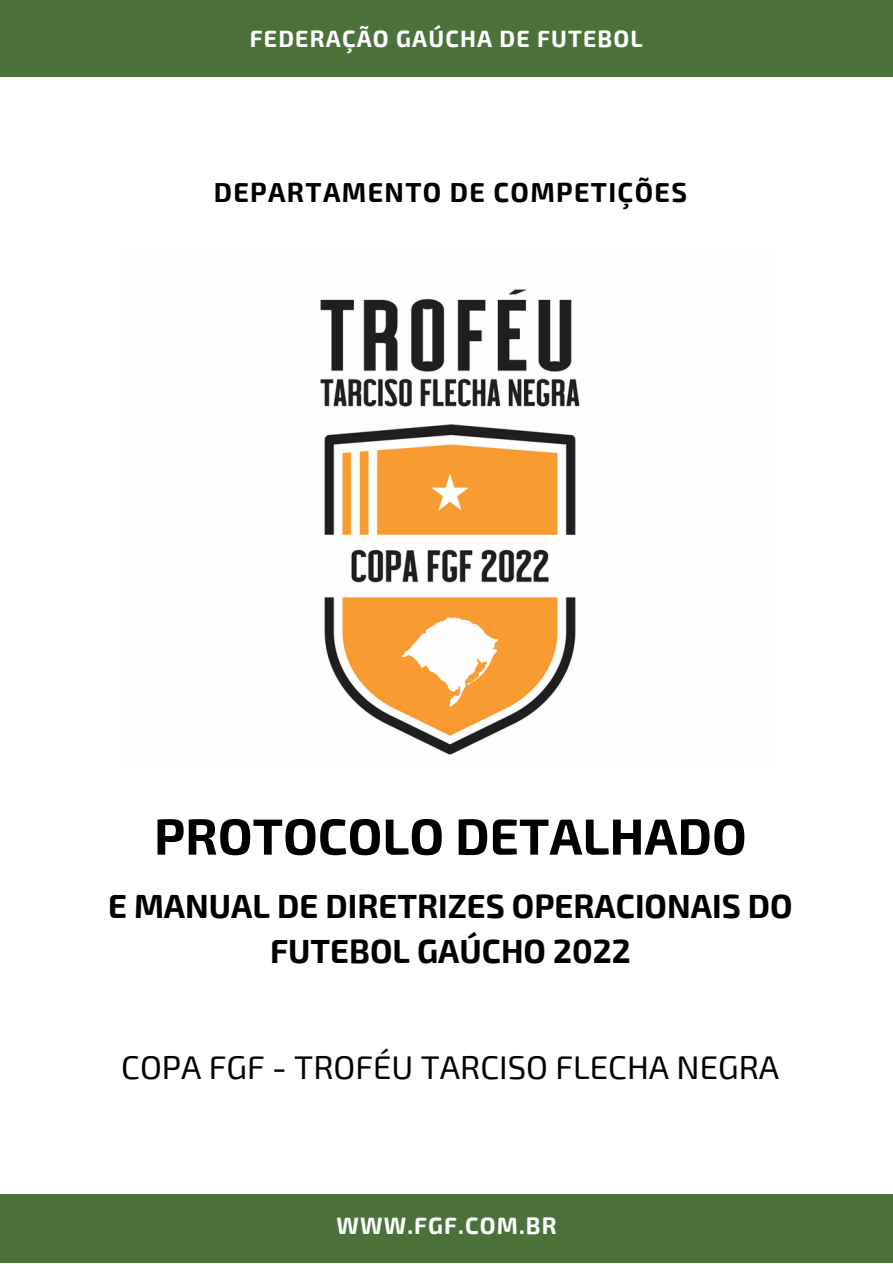
<style>
.page{position:relative;width:893px;height:1264px;background:#fff}
.page>*{position:absolute;margin:0;border:0;box-sizing:border-box;transform-origin:0 0}
.t1{font:700 50.7px "Exo 2";color:#000}
.t2{font:700 32.85px/45.6px "Exo 2";color:#000;text-align:center}
.t3{font:32.85px "Exo 2";color:#000}
.t4{font:700 26.85px "Exo 2";letter-spacing:.05em;color:#000}
.t5{font:700 23.1px "Exo 2";letter-spacing:.05em;color:#fff}
</style>
<div class="page">
<div style="left:0;top:1194px;width:892px;height:68px;background:#4c713b"></div>
<div style="left:0;top:0;width:892px;height:76px;background:#4c713b"></div>
<img style="left:320px;top:289px;width:260px;height:466px">
<p class="t5" style="left:250px;top:24px;width:394px">FEDERAÇÃO GAÚCHA DE FUTEBOL</p>
<p class="t4" style="left:214px;top:175px;width:475px">DEPARTAMENTO DE COMPETIÇÕES</p>
<h1 class="t1" style="left:154px;top:803px;width:594px">PROTOCOLO DETALHADO</h1>
<p class="t2" style="left:108px;top:881px;width:686px">E MANUAL DE DIRETRIZES OPERACIONAIS DO<br>FUTEBOL GAÚCHO 2022</p>
<p class="t3" style="left:121px;top:1046px;width:659px">COPA FGF - TROFÉU TARCISO FLECHA NEGRA</p>
<p class="t5" style="left:336px;top:1210px;width:222px">WWW.FGF.COM.BR</p>
</div>
